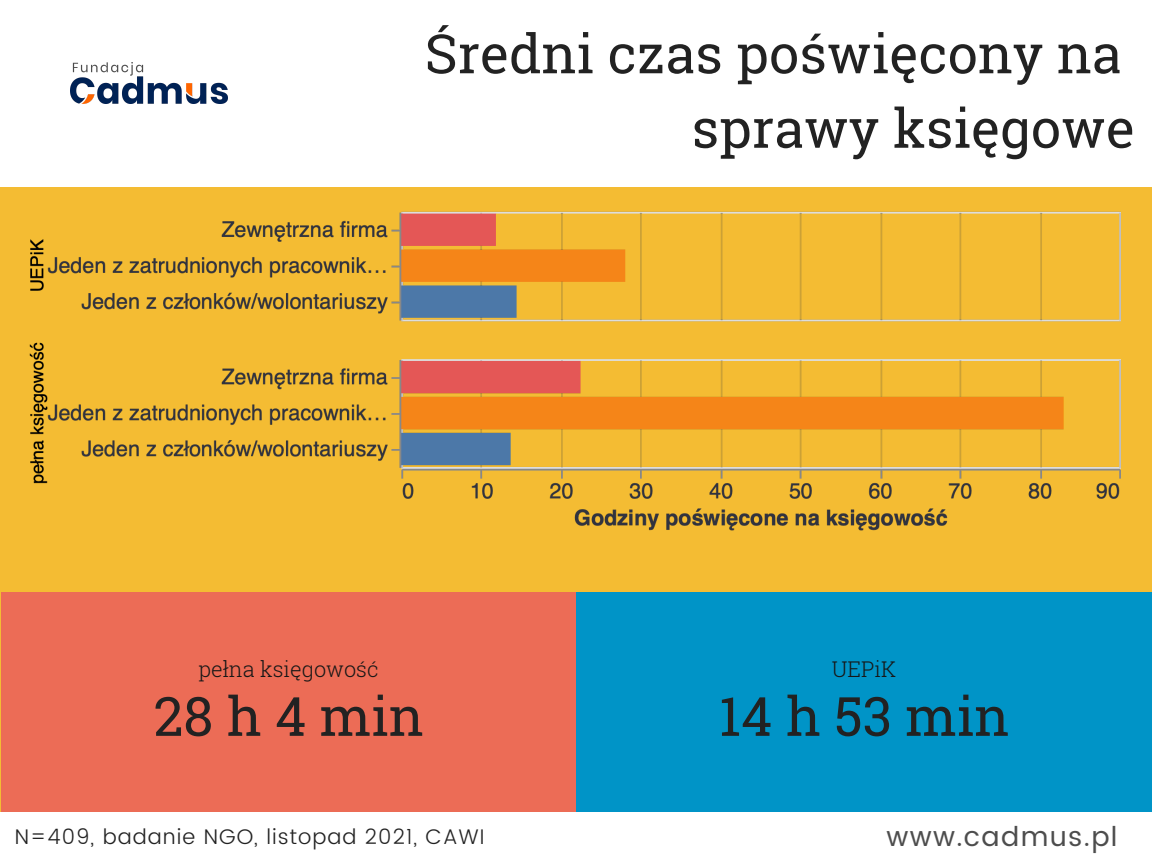
<style>
.page{position:relative;width:1152px;height:864px;background:#fff}
.page>*{position:absolute;margin:0;border:0;box-sizing:border-box;transform-origin:0 0}
.t1{font:54.15px "Roboto Slab";color:#222}
.t2{font:27.15px "Poppins";letter-spacing:.05em;color:#4d4d4d}
.t3{font:300 21.6px "Roboto Slab";color:#171717}
.t4{font:300 21.15px "Poppins";letter-spacing:.05em;color:#222}
</style>
<div class="page">
<div style="left:0;top:188px;width:1152px;height:676px;background:#f4bc33"></div>
<img style="left:71px;top:63px;width:156px;height:40px">
<div style="left:0;top:812px;width:1152px;height:52px;background:#fff"></div>
<img style="left:29px;top:211px;width:1092px;height:320px">
<div style="left:1px;top:593px;width:575px;height:219px;background:#ec6c56"></div>
<div style="left:576px;top:593px;width:576px;height:219px;background:#0094c7"></div>
<p class="t1" style="left:425px;top:17px;width:698px">Średni czas poświęcony na</p>
<p class="t1" style="left:692px;top:91px;width:445px">sprawy księgowe</p>
<p class="t3" style="left:198px;top:654px;width:182px">pełna księgowość</p>
<p class="t3" style="left:832px;top:654px;width:66px">UEPiK</p>
<p class="t1" style="left:154px;top:679px;width:272px">28 h 4 min</p>
<p class="t1" style="left:719px;top:679px;width:292px">14 h 53 min</p>
<p class="t4" style="left:15px;top:825px;width:471px">N=409, badanie NGO, listopad 2021, CAWI</p>
<p class="t2" style="left:887px;top:821px;width:232px">www.cadmus.pl</p>
</div>
